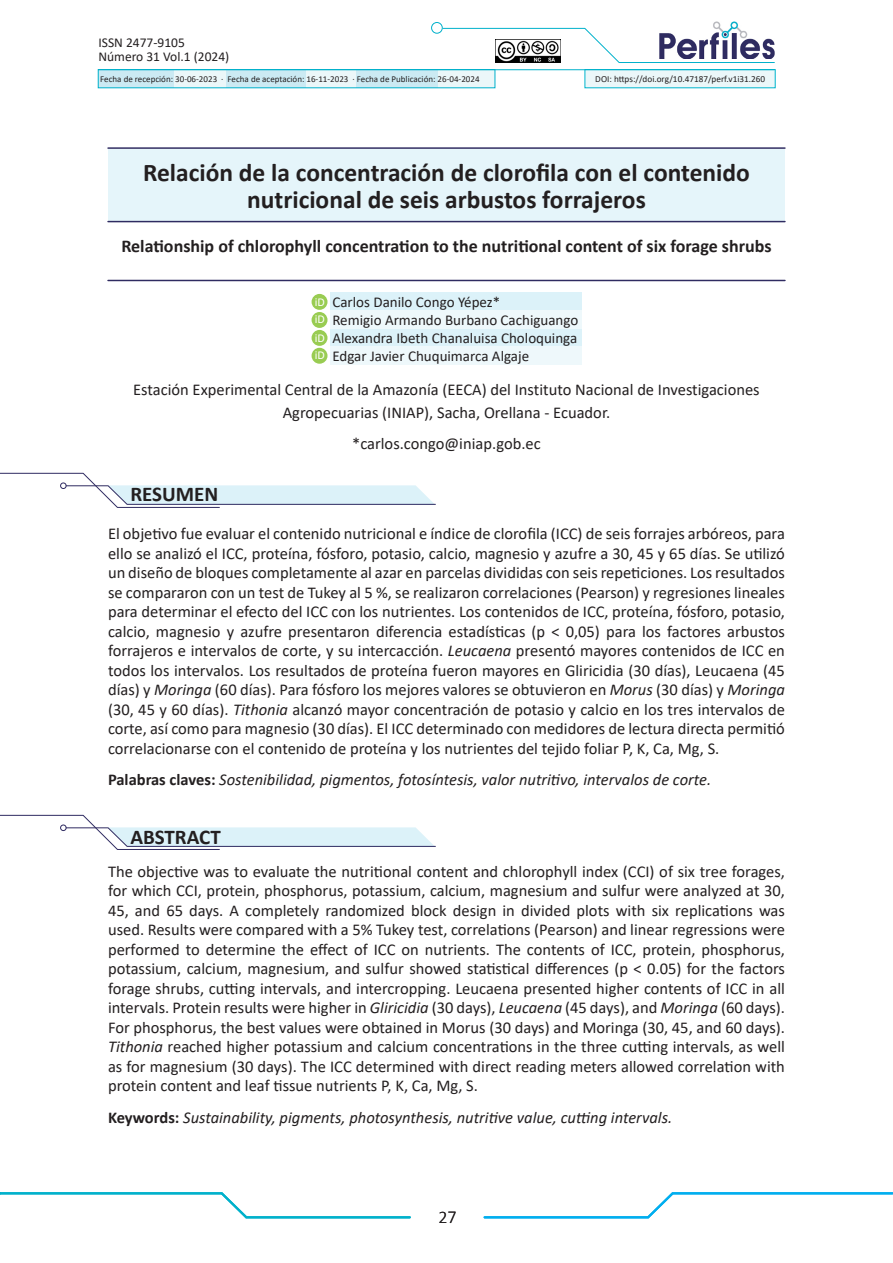
<style>
.page{position:relative;width:893px;height:1263px;background:#fff}
.page>*{position:absolute;margin:0;border:0;box-sizing:border-box;transform-origin:0 0}
.t1{font:700 25.5px/27px "Calibri";color:#231f20;text-align:center}
.ENCABEZADO{font:700 21px "Calibri";color:#231f20}
.t2{font:700 18px "Calibri";color:#231f20}
.t3{font:300 18px "Calibri";color:#231f20}
.t4{font:16.5px/19.5px "Calibri";color:#231f20;text-align:justify}
.t5{font:italic 16.5px "Calibri";color:#231f20}
.Nombres_autores{font:15px "Calibri";color:#231f20}
.t6{font:13.5px "Calibri";color:#231f20}
.t7{font:700 12px "Calibri";color:#231f20}
.t8{font:12px "Calibri";color:#fff}
.t9{font:9.3px "Calibri";color:#231f20}
.t10{font:9px "Calibri";color:#231f20}
.s1{font-style:italic}
.s2{font-weight:700;font-style:normal}
</style>
<div class="page">
<svg style="left:483px;top:1192px;width:410px;height:27px"></svg>
<svg style="left:0;top:1192px;width:411px;height:27px"></svg>
<svg style="left:0;top:472px;width:436px;height:36px"></svg>
<svg style="left:0;top:814px;width:436px;height:36px"></svg>
<div style="left:108px;top:150px;width:677px;height:71px;background:#e5f5fa"></div>
<hr style="left:108px;top:280px;width:677px;height:1px;background:#2f2b61">
<hr style="left:108px;top:221px;width:677px;height:1px;background:#2f2b61">
<hr style="left:108px;top:147px;width:677px;height:2px;background:#2f2b61">
<div style="left:98px;top:70px;width:397px;height:18px;background:#ebf7f9"></div>
<div style="left:226px;top:70px;width:79px;height:18px;background:#cbeaf3"></div>
<div style="left:356px;top:70px;width:81px;height:18px;background:#cbeaf3"></div>
<div style="left:98px;top:70px;width:76px;height:18px;background:#cbeaf3"></div>
<div style="left:585px;top:70px;width:190px;height:18px;background:#ebf7f9"></div>
<img style="left:713px;top:22px;width:26px;height:6px">
<div style="left:431px;top:22px;width:12px;height:12px;border:1px solid #00b1cb;border-radius:50%"></div>
<svg style="left:442px;top:28px;width:333px;height:35px"></svg>
<img style="left:495px;top:39px;width:65px;height:23px">
<hr style="left:98px;top:69px;width:676px;height:1px;background:#00b1cb">
<div style="left:330px;top:293px;width:251px;height:18px;background:#dcf2f9"></div>
<div style="left:330px;top:329px;width:251px;height:18px;background:#dcf2f9"></div>
<div style="left:330px;top:311px;width:251px;height:18px;background:#eef8fb"></div>
<div style="left:330px;top:347px;width:251px;height:18px;background:#eef8fb"></div>
<div style="left:312px;top:294px;width:15px;height:16px;background:#99cc52;border-radius:50%"></div>
<div style="left:312px;top:312px;width:15px;height:16px;background:#99cc52;border-radius:50%"></div>
<div style="left:312px;top:330px;width:15px;height:16px;background:#99cc52;border-radius:50%"></div>
<div style="left:312px;top:348px;width:15px;height:16px;background:#99cc52;border-radius:50%"></div>
<p class="t6" style="left:98px;top:33px;width:88px">ISSN 2477-9105</p>
<p class="t6" style="left:98px;top:47px;width:132px">Número 31 Vol.1 (2024)</p>
<p class="t7" style="left:568px;top:71px;width:216px">Congo, Burbano, Chanaluisa, Chuquimarca.</p>
<p class="t10" style="left:100px;top:73px;width:381px">Fecha de recepción: 30-06-2023 · Fecha de aceptación: 16-11-2023 · Fecha de Publicación: 26-04-2024</p>
<p class="t9" style="left:595px;top:73px;width:171px">DOI: https://doi.org/10.47187/perf.v1i31.260</p>
<p class="t1" style="left:143px;top:159px;width:608px">Relación de la concentración de clorofila con el contenido nutricional de seis arbustos forrajeros</p>
<p class="t2" style="left:121px;top:234px;width:652px">Relationship of chlorophyll concentration to the nutritional content of six forage shrubs</p>
<p class="t8" style="left:315px;top:293px;width:12px">iD</p>
<p class="t8" style="left:315px;top:329px;width:12px">iD</p>
<p class="t8" style="left:315px;top:311px;width:12px">iD</p>
<p class="t8" style="left:315px;top:347px;width:12px">iD</p>
<p class="Nombres_autores" style="left:332px;top:291px;width:169px">Carlos Danilo Congo Yépez*</p>
<p class="Nombres_autores" style="left:332px;top:327px;width:246px">Alexandra Ibeth Chanaluisa Choloquinga</p>
<p class="Nombres_autores" style="left:332px;top:309px;width:247px">Remigio Armando Burbano Cachiguango</p>
<p class="Nombres_autores" style="left:332px;top:345px;width:198px">Edgar Javier Chuquimarca Algaje</p>
<p class="t4" style="left:133px;top:378px;width:628px;line-height:22.5px;text-align:center">Estación Experimental Central de la Amazonía (EECA) del Instituto Nacional de Investigaciones<br>Agropecuarias (INIAP), Sacha, Orellana - Ecuador.</p>
<p class="t4" style="left:352px;top:433px;width:190px">*carlos.congo@iniap.gob.ec</p>
<p class="ENCABEZADO" style="left:130px;top:480px;width:89px">RESUMEN</p>
<p class="t4" style="left:108px;top:524px;width:678px">El objetivo fue evaluar el contenido nutricional e índice de clorofila (ICC) de seis forrajes arbóreos, para ello se analizó el ICC, proteína, fósforo, potasio, calcio, magnesio y azufre a 30, 45 y 65 días. Se utilizó un diseño de bloques completamente al azar en parcelas divididas con seis repeticiones. Los resultados se compararon con un test de Tukey al 5 %, se realizaron correlaciones (Pearson) y regresiones lineales para determinar el efecto del ICC con los nutrientes. Los contenidos de ICC, proteína, fósforo, potasio, calcio, magnesio y azufre presentaron diferencia estadísticas (p &lt; 0,05) para los factores arbustos forrajeros e intervalos de corte, y su intercacción. <span class="s1">Leucaena</span> presentó mayores contenidos de ICC en todos los intervalos. Los resultados de proteína fueron mayores en Gliricidia (30 días), Leucaena (45 días) y <span class="s1">Moringa</span> (60 días). Para fósforo los mejores valores se obtuvieron en <span class="s1">Morus</span> (30 días) y <span class="s1">Moringa </span>(30, 45 y 60 días). <span class="s1">Tithonia</span> alcanzó mayor concentración de potasio y calcio en los tres intervalos de corte, así como para magnesio (30 días). El ICC determinado con medidores de lectura directa permitió correlacionarse con el contenido de proteína y los nutrientes del tejido foliar P, K, Ca, Mg, S.</p>
<p class="t5" style="left:108px;top:768px;width:605px"><span class="s2">Palabras claves:</span> Sostenibilidad, pigmentos, fotosíntesis, valor nutritivo, intervalos de corte.</p>
<p class="ENCABEZADO" style="left:130px;top:822px;width:92px">ABSTRACT</p>
<p class="t4" style="left:108px;top:861px;width:678px">The objective was to evaluate the nutritional content and chlorophyll index (CCI) of six tree forages, for which CCI, protein, phosphorus, potassium, calcium, magnesium and sulfur were analyzed at 30, 45, and 65 days. A completely randomized block design in divided plots with six replications was used. Results were compared with a 5% Tukey test, correlations (Pearson) and linear regressions were performed to determine the effect of ICC on nutrients. The contents of ICC, protein, phosphorus, potassium, calcium, magnesium, and sulfur showed statistical differences (p &lt; 0.05) for the factors forage shrubs, cutting intervals, and intercropping. Leucaena presented higher contents of ICC in all intervals. Protein results were higher in <span class="s1">Gliricidia</span> (30 days), <span class="s1">Leucaena</span> (45 days), and <span class="s1">Moringa</span> (60 days).<br>For phosphorus, the best values were obtained in Morus (30 days) and Moringa (30, 45, and 60 days).<br><span class="s1">Tithonia</span> reached higher potassium and calcium concentrations in the three cutting intervals, as well as for magnesium (30 days). The ICC determined with direct reading meters allowed correlation with protein content and leaf tissue nutrients P, K, Ca, Mg, S.</p>
<p class="t5" style="left:108px;top:1106px;width:566px"><span class="s2">Keywords:</span> Sustainability, pigments, photosynthesis, nutritive value, cutting intervals.</p>
<p class="t3" style="left:438px;top:1206px;width:20px">27</p>
</div>
